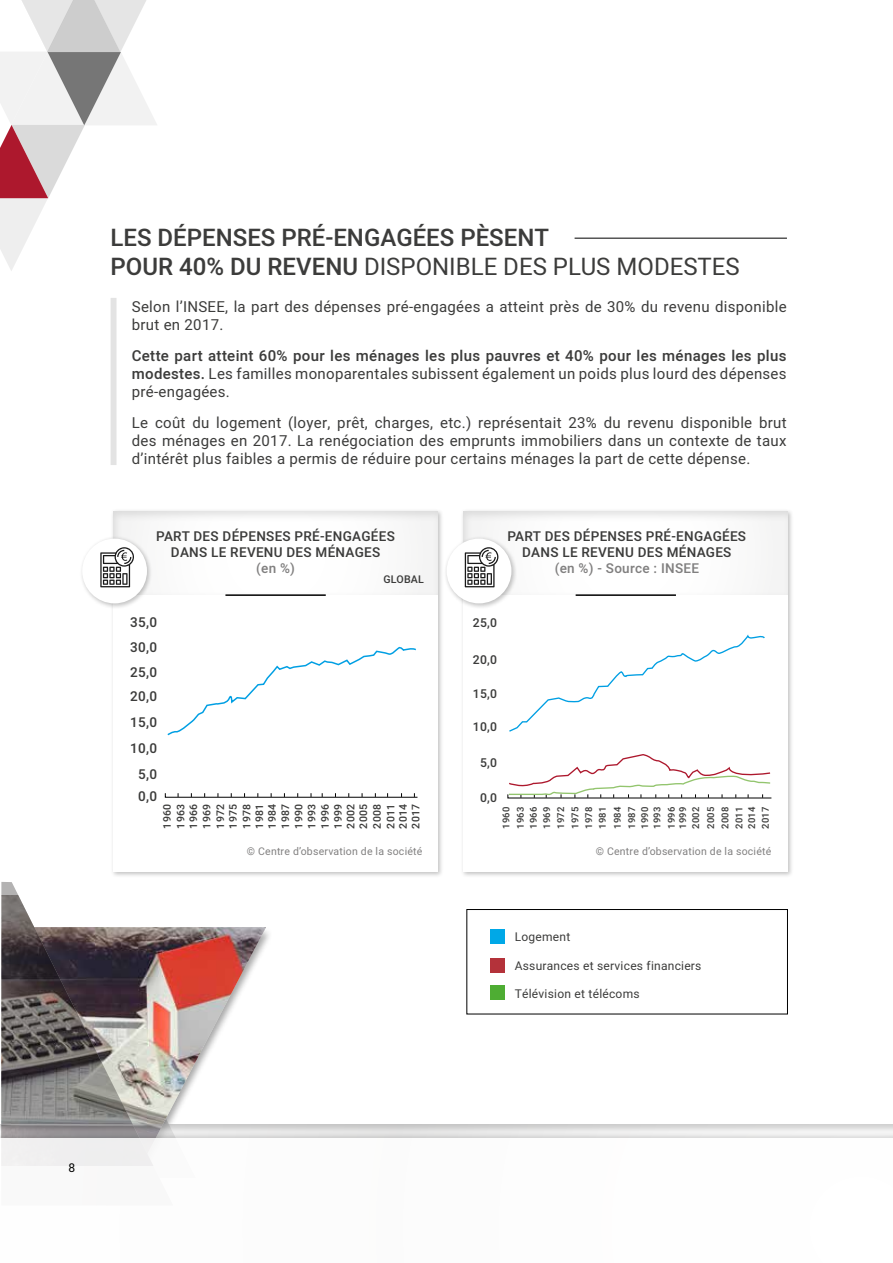
<style>
.page{position:relative;width:893px;height:1263px;background:#fff}
.page>*{position:absolute;margin:0;border:0;box-sizing:border-box;transform-origin:0 0}
.t1{font:500 24px/28.8px "Heebo";color:#3c3c3b}
.t2{font:15px/18px "Heebo";letter-spacing:.02em;color:#3c3c3b;text-align:justify}
.t3{font:500 13.5px/24.8px "Heebo";letter-spacing:.02em;color:#3c3c3b;text-align:center}
.t4{font:500 13.5px "Heebo";letter-spacing:.02em;color:#818080}
.t5{font:500 12.15px "Heebo";letter-spacing:.02em;color:#3c3c3b}
.t6{font:12px "Heebo";letter-spacing:.02em;color:#3c3c3b}
.t7{font:12px "Heebo";color:#000}
.t8{font:500 10.65px "Heebo";letter-spacing:.02em;color:#3c3c3b}
.t9{font:500 10.5px/13.2px "Heebo";letter-spacing:.02em;color:#3c3c3b}
.t10{font:10.5px "Heebo";letter-spacing:.02em;color:#818080}
.t11{font:500 9.45px/13.8px "Heebo";letter-spacing:.02em;color:#3c3c3b}
.s1{font-weight:400}
.s2{font-weight:500}
</style>
<div class="page">
<div style="left:461px;top:508px;width:333px;height:370px;background:#000;opacity:.25"></div>
<div style="left:464px;top:511px;width:324px;height:361px;background:#fff"></div>
<div style="left:110px;top:508px;width:334px;height:370px;background:#000;opacity:.25"></div>
<div style="left:114px;top:511px;width:324px;height:361px;background:#fff"></div>
<div style="left:112px;top:510px;width:327px;height:85px;background:#878787;opacity:.75"></div>
<div style="left:462px;top:510px;width:327px;height:85px;background:#878787;opacity:.75"></div>
<div style="left:111px;top:298px;width:6px;height:167px;background:#e3e3e3"></div>
<hr style="left:576px;top:594px;width:100px;height:2px;background:#000">
<hr style="left:225px;top:594px;width:101px;height:2px;background:#000">
<svg style="left:167px;top:646px;width:249px;height:90px"></svg>
<svg style="left:165px;top:793px;width:253px;height:5px"></svg>
<svg style="left:509px;top:635px;width:256px;height:97px"></svg>
<svg style="left:507px;top:755px;width:265px;height:44px"></svg>
<div style="left:491px;top:985px;width:14px;height:15px;background:#4ead33"></div>
<div style="left:491px;top:957px;width:14px;height:15px;background:#b4323a"></div>
<div style="left:491px;top:928px;width:14px;height:15px;background:#00a8e7"></div>
<div style="left:466px;top:909px;width:322px;height:105px;border:1px solid #000"></div>
<img style="left:173px;top:927px;width:93px;height:193px">
<img style="left:1px;top:895px;width:172px;height:228px">
<hr style="left:575px;top:238px;width:212px;height:1px;background:#000">
<div style="left:79px;top:535px;width:74px;height:74px;background:#000;opacity:.25"></div>
<div style="left:82px;top:539px;width:65px;height:64px;background:#fff;border-radius:50%"></div>
<svg style="left:100px;top:547px;width:34px;height:40px"></svg>
<div style="left:443px;top:535px;width:74px;height:74px;background:#000;opacity:.25"></div>
<div style="left:447px;top:539px;width:64px;height:64px;background:#fff;border-radius:50%"></div>
<svg style="left:465px;top:547px;width:33px;height:40px"></svg>
<div style="left:0;top:1123px;width:893px;height:140px;background:#878787;opacity:.75"></div>
<div style="left:0;top:1132px;width:893px;height:131px;background:#000;opacity:.18"></div>
<div style="left:0;top:1138px;width:893px;height:125px;background:#fff"></div>
<svg style="left:0;top:0;width:157px;height:271px"></svg>
<h1 class="t1" style="left:111px;top:224px;width:631px">LES DÉPENSES PRÉ-ENGAGÉES PÈSENT<br>POUR 40% DU REVENU <span class="s1">DISPONIBLE DES PLUS MODESTES</span></h1>
<p class="t2" style="left:132px;top:298px;width:656px">Selon l’INSEE, la part des dépenses pré-engagées a atteint près de 30% du revenu disponible brut en 2017.</p>
<p class="t2" style="left:132px;top:346px;width:656px"><span class="s2">Cette part atteint 60% pour les ménages les plus pauvres et 40% pour les ménages les plus modestes.</span> Les familles monoparentales subissent également un poids plus lourd des dépenses pré-engagées.</p>
<p class="t2" style="left:132px;top:413px;width:656px">Le coût du logement (loyer, prêt, charges, etc.) représentait 23% du revenu disponible brut des ménages en 2017. La renégociation des emprunts immobiliers dans un contexte de taux d’intérêt plus faibles a permis de réduire pour certains ménages la part de cette dépense.</p>
<p class="t3" style="left:156px;top:528px;width:240px;line-height:16.2px">PART DES DÉPENSES PRÉ-ENGAGÉES<br>DANS LE REVENU DES MÉNAGES</p>
<p class="t4" style="left:256px;top:559px;width:40px">(en %)</p>
<p class="t8" style="left:383px;top:572px;width:42px">GLOBAL</p>
<p class="t3" style="left:130px;top:610px;width:28px;text-align:justify">35,0<br>30,0<br>25,0<br>20,0</p>
<p class="t3" style="left:130px;top:709px;width:28px;line-height:25.8px">15,0<br>10,0<br>5,0</p>
<p class="t3" style="left:138px;top:784px;width:20px">0,0</p>
<p class="t9" style="left:160px;top:829px;width:26px;line-height:13.6px;rotate:-90deg">1960<br>1963</p>
<p class="t9" style="left:187px;top:829px;width:26px;line-height:13.6px;text-align:justify;rotate:-90deg">1966<br>1969<br>1972</p>
<p class="t9" style="left:226px;top:829px;width:26px;line-height:13.6px;rotate:-90deg">1975<br>1978</p>
<p class="t9" style="left:253px;top:829px;width:26px;line-height:12.6px;rotate:-90deg">1981<br>1984</p>
<p class="t9" style="left:279px;top:829px;width:26px;text-align:justify;rotate:-90deg">1987<br>1990<br>1993<br>1996<br>1999<br>2002<br>2005<br>2008<br>2011</p>
<p class="t9" style="left:397px;top:829px;width:26px;line-height:12.5px;rotate:-90deg">2014<br>2017</p>
<p class="t3" style="left:507px;top:528px;width:240px;line-height:16.2px">PART DES DÉPENSES PRÉ-ENGAGÉES<br>DANS LE REVENU DES MÉNAGES</p>
<p class="t4" style="left:555px;top:559px;width:146px">(en %) - Source : INSEE</p>
<p class="t5" style="left:473px;top:614px;width:26px">25,0</p>
<p class="t5" style="left:473px;top:651px;width:26px">20,0</p>
<p class="t5" style="left:473px;top:685px;width:26px">15,0</p>
<p class="t5" style="left:473px;top:719px;width:26px">10,0</p>
<p class="t5" style="left:480px;top:755px;width:19px">5,0</p>
<p class="t5" style="left:480px;top:789px;width:19px">0,0</p>
<p class="t11" style="left:499px;top:829px;width:24px;line-height:14.2px;rotate:-90deg">1960<br>1963</p>
<p class="t11" style="left:527px;top:829px;width:24px;line-height:13.2px;rotate:-90deg">1966<br>1969</p>
<p class="t11" style="left:554px;top:829px;width:24px;text-align:justify;rotate:-90deg">1972<br>1975<br>1978<br>1981</p>
<p class="t11" style="left:610px;top:829px;width:24px;line-height:14.2px;rotate:-90deg">1984<br>1987</p>
<p class="t11" style="left:639px;top:829px;width:24px;line-height:12px;rotate:-90deg">1990<br>1993</p>
<p class="t11" style="left:666px;top:829px;width:24px;line-height:11.2px;rotate:-90deg">1996<br>1999</p>
<p class="t11" style="left:688px;top:829px;width:24px;line-height:15.3px;rotate:-90deg">2002<br>2005</p>
<p class="t11" style="left:718px;top:829px;width:24px;rotate:-90deg">2008<br>2011</p>
<p class="t11" style="left:745px;top:829px;width:24px;rotate:-90deg">2014<br>2017</p>
<p class="t10" style="left:247px;top:844px;width:177px">© Centre d’observation de la société</p>
<p class="t10" style="left:596px;top:844px;width:177px">© Centre d’observation de la société</p>
<p class="t6" style="left:515px;top:928px;width:57px">Logement</p>
<p class="t6" style="left:515px;top:957px;width:188px">Assurances et services financiers</p>
<p class="t6" style="left:515px;top:986px;width:126px">Télévision et télécoms</p>
<p class="t7" style="left:69px;top:1159px;width:8px">8</p>
</div>
